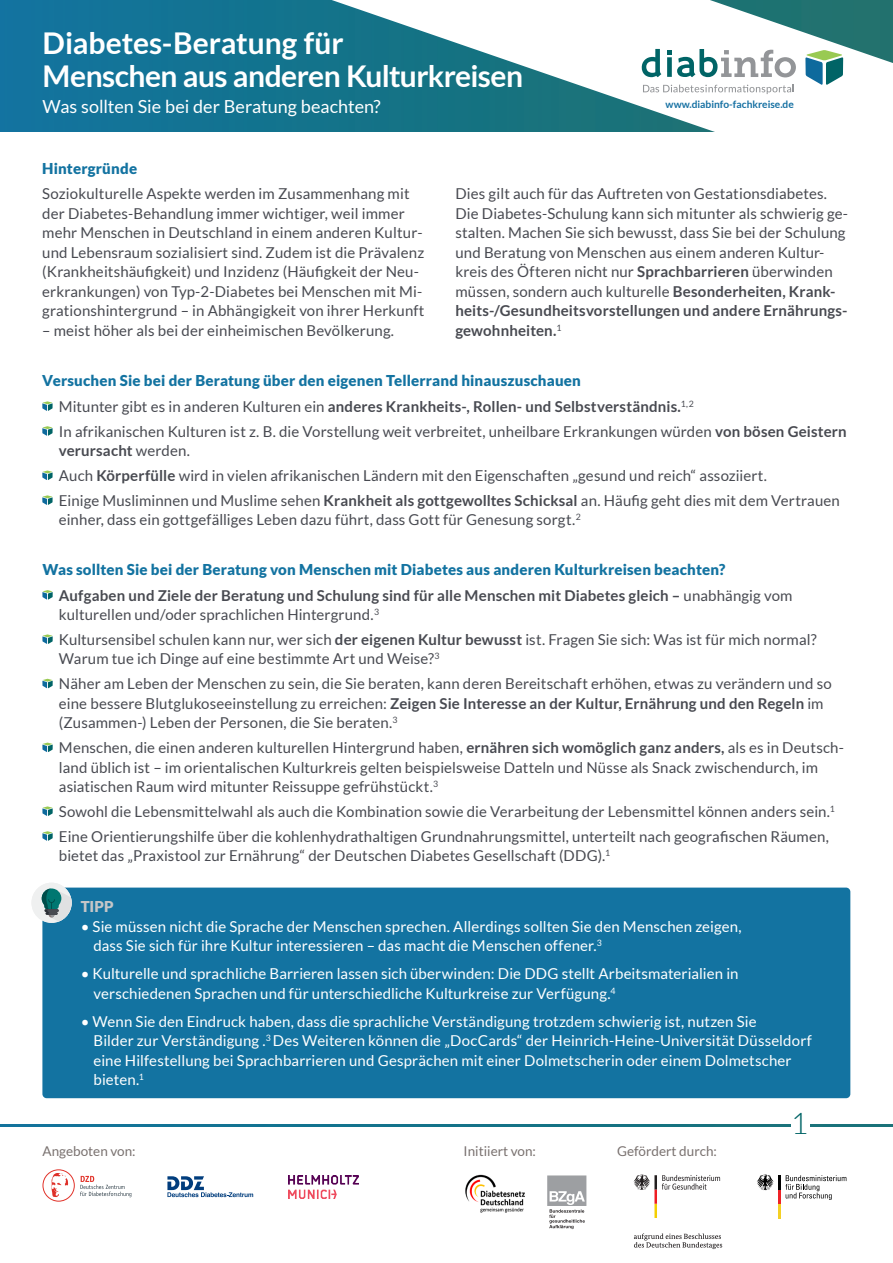
<style>
.page{position:relative;width:893px;height:1263px;background:#fff}
.page>*{position:absolute;margin:0;border:0;box-sizing:border-box;transform-origin:0 0}
.t1{font:700 30px/33px "Lato";letter-spacing:-.015em;color:#fff}
.t2{font:300 30px "Lato";color:#006466}
.t3{font:18px "Lato";color:#fff}
.t4{font:15px/19.5px "Lato";letter-spacing:.01em;color:#484a51}
.t5{font:15px/19.5px "Lato";letter-spacing:.01em;color:#fff}
.t6{font:900 15px/25.5px "Lato";letter-spacing:.015em;color:#1373a1}
.t7{font:900 15px "Lato";color:#c5c6c8}
.t8{font:13.5px "Lato";color:#79716f}
.t9{font:700 10.2px "Lato";color:#1570a2}
.s1{font-weight:700}
.s2{font-weight:900;color:#1373a1}
.s3{font-weight:700;color:#484a51}
.s4{font-weight:400;color:#484a51}
</style>
<div class="page">
<img style="left:0;top:1124px;width:892px;height:2px">
<img style="left:0;top:0;width:321px;height:131px">
<svg style="left:321px;top:0;width:572px;height:132px"></svg>
<svg style="left:805px;top:50px;width:38px;height:35px"></svg>
<svg style="left:642px;top:49px;width:19px;height:28px"></svg>
<svg style="left:667px;top:49px;width:129px;height:28px"></svg>
<svg style="left:643px;top:85px;width:151px;height:9px"></svg>
<svg style="left:80px;top:1176px;width:51px;height:21px"></svg>
<svg style="left:51px;top:1173px;width:17px;height:24px"></svg>
<div style="left:43px;top:1169px;width:32px;height:32px;border:1px solid #e13229;border-radius:50%"></div>
<svg style="left:167px;top:1176px;width:86px;height:21px"></svg>
<svg style="left:634px;top:1233px;width:88px;height:16px"></svg>
<svg style="left:633px;top:1174px;width:87px;height:44px"></svg>
<svg style="left:757px;top:1174px;width:89px;height:44px"></svg>
<img style="left:465px;top:1174px;width:60px;height:39px">
<img style="left:289px;top:1175px;width:69px;height:24px">
<div style="left:545px;top:1174px;width:43px;height:58px;background:linear-gradient(to right,#fff,#fff)"></div>
<svg style="left:547px;top:1175px;width:39px;height:54px"></svg>
<svg style="left:42px;top:401px;width:11px;height:10px"></svg>
<svg style="left:42px;top:426px;width:11px;height:10px"></svg>
<svg style="left:42px;top:471px;width:11px;height:9px"></svg>
<svg style="left:42px;top:495px;width:11px;height:10px"></svg>
<div style="left:42px;top:887px;width:808px;height:211px;background:#1373a1;border-radius:4px"></div>
<div style="left:32px;top:883px;width:40px;height:40px;background:#eff0f0;border-radius:50%"></div>
<svg style="left:42px;top:888px;width:30px;height:33px"></svg>
<svg style="left:42px;top:590px;width:11px;height:10px"></svg>
<svg style="left:42px;top:634px;width:11px;height:10px"></svg>
<svg style="left:42px;top:679px;width:11px;height:9px"></svg>
<svg style="left:42px;top:743px;width:11px;height:9px"></svg>
<svg style="left:42px;top:806px;width:11px;height:10px"></svg>
<svg style="left:42px;top:831px;width:11px;height:10px"></svg>
<div style="left:791px;top:1110px;width:18px;height:30px;background:#fff"></div>
<h1 class="t1" style="left:43px;top:26px;width:482px">Diabetes-Beratung für<br>Menschen aus anderen Kulturkreisen</h1>
<p class="t3" style="left:43px;top:96px;width:340px">Was sollten Sie bei der Beratung beachten?</p>
<p class="t9" style="left:666px;top:98px;width:130px">www.diabinfo-fachkreise.de</p>
<p class="t6" style="left:42px;top:155px;width:96px">Hintergründe</p>
<p class="t4" style="left:42px;top:184px;width:384px">Soziokulturelle Aspekte werden im Zusammenhang mit der Diabetes-Behandlung immer wichtiger, weil immer mehr Menschen in Deutschland in einem anderen Kultur&shy;und Lebensraum sozialisiert sind. Zudem ist die Prävalenz (Krankheitshäufigkeit) und Inzidenz (Häufigkeit der Neu&shy;erkrankungen) von Typ-2-Diabetes bei Menschen mit Mi&shy;grationshintergrund – in Abhängigkeit von ihrer Herkunft</p>
<p class="t4" style="left:42px;top:320px;width:353px">– meist höher als bei der einheimischen Bevölkerung.</p>
<p class="t4" style="left:455px;top:184px;width:394px">Dies gilt auch für das Auftreten von Gestationsdiabetes.<br>Die Diabetes-Schulung kann sich mitunter als schwierig ge&shy;stalten. Machen Sie sich bewusst, dass Sie bei der Schulung und Beratung von Menschen aus einem anderen Kultur&shy;kreis des Öfteren nicht nur <span class="s1">Sprachbarrieren</span> überwinden müssen, sondern auch kulturelle <span class="s1">Besonderheiten, Krank&shy;heits-/Gesundheitsvorstellungen und andere Ernährungs&shy;gewohnheiten.</span><sup>1</sup></p>
<p class="t4" style="left:59px;top:368px;width:789px;line-height:25.2px;text-indent:-17px"><span class="s2">Versuchen Sie bei der Beratung über den eigenen Tellerrand hinauszuschauen<br></span>Mitunter gibt es in anderen Kulturen ein <span class="s1">anderes Krankheits-, Rollen- und Selbstverständnis.</span><sup>1,2<br></sup>In afrikanischen Kulturen ist z. B. die Vorstellung weit verbreitet, unheilbare Erkrankungen würden <span class="s1">von bösen Geistern</span></p>
<p class="t4" style="left:59px;top:438px;width:782px;line-height:24.9px"><span class="s1">verursacht</span> werden.<br>Auch <span class="s1">Körperfülle</span> wird in vielen afrikanischen Ländern mit den Eigenschaften „gesund und reich“ assoziiert.<br>Einige Musliminnen und Muslime sehen <span class="s1">Krankheit als gottgewolltes Schicksal</span> an. Häufig geht dies mit dem Vertrauen</p>
<p class="t4" style="left:59px;top:510px;width:524px">einher, dass ein gottgefälliges Leben dazu führt, dass Gott für Genesung sorgt.<sup>2</sup></p>
<p class="t6" style="left:59px;top:556px;width:735px;text-indent:-17px">Was sollten Sie bei der Beratung von Menschen mit Diabetes aus anderen Kulturkreisen beachten?<br><span class="s3">Aufgaben und Ziele der Beratung und Schulung sind für alle Menschen mit Diabetes gleich –</span> <span class="s4">unabhängig vom</span></p>
<p class="t4" style="left:59px;top:602px;width:759px;line-height:24.9px">kulturellen und/oder sprachlichen Hintergrund.<sup>3<br></sup>Kultursensibel schulen kann nur, wer sich <span class="s1">der eigenen Kultur bewusst</span> ist. Fragen Sie sich: Was ist für mich normal?</p>
<p class="t4" style="left:59px;top:646px;width:774px;line-height:24.9px">Warum tue ich Dinge auf eine bestimmte Art und Weise?<sup>3<br></sup>Näher am Leben der Menschen zu sein, die Sie beraten, kann deren Bereitschaft erhöhen, etwas zu verändern und so</p>
<p class="t4" style="left:59px;top:693px;width:766px">eine bessere Blutglukoseeinstellung zu erreichen: <span class="s1">Zeigen Sie Interesse an der Kultur, Ernährung und den Regeln</span> im (Zusammen-) Leben der Personen, die Sie beraten.<sup>3</sup></p>
<p class="t4" style="left:59px;top:738px;width:786px">Menschen, die einen anderen kulturellen Hintergrund haben, <span class="s1">ernähren sich womöglich ganz anders,</span> als es in Deutsch&shy;land üblich ist – im orientalischen Kulturkreis gelten beispielsweise Datteln und Nüsse als Snack zwischendurch, im asiatischen Raum wird mitunter Reissuppe gefrühstückt.<sup>3</sup></p>
<p class="t4" style="left:59px;top:799px;width:777px;line-height:24.9px">Sowohl die Lebensmittelwahl als auch die Kombination sowie die Verarbeitung der Lebensmittel können anders sein.<sup>1<br></sup>Eine Orientierungshilfe über die kohlenhydrathaltigen Grundnahrungsmittel, unterteilt nach geografischen Räumen,</p>
<p class="t4" style="left:59px;top:846px;width:553px">bietet das „Praxistool zur Ernährung“ der Deutschen Diabetes Gesellschaft (DDG).<sup>1</sup></p>
<p class="t7" style="left:81px;top:898px;width:35px">TIPP</p>
<p class="t5" style="left:94px;top:917px;width:650px;text-indent:-13px">• Sie müssen nicht die Sprache der Menschen sprechen. Allerdings sollten Sie den Menschen zeigen, dass Sie sich für ihre Kultur interessieren – das macht die Menschen offener.<sup>3</sup></p>
<p class="t5" style="left:94px;top:964px;width:646px;text-indent:-13px">• Kulturelle und sprachliche Barrieren lassen sich überwinden: Die DDG stellt Arbeitsmaterialien in verschiedenen Sprachen und für unterschiedliche Kulturkreise zur Verfügung.<sup>4</sup></p>
<p class="t5" style="left:94px;top:1012px;width:720px;text-indent:-13px">• Wenn Sie den Eindruck haben, dass die sprachliche Verständigung trotzdem schwierig ist, nutzen Sie<br>Bilder zur Verständigung .<sup>3</sup> Des Weiteren können die „DocCards“ der Heinrich-Heine-Universität Düsseldorf eine Hilfestellung bei Sprachbarrieren und Gesprächen mit einer Dolmetscherin oder einem Dolmetscher bieten.<sup>1</sup></p>
<p class="t8" style="left:43px;top:1144px;width:95px">Angeboten von:</p>
<p class="t8" style="left:464px;top:1144px;width:74px">Initiiert von:</p>
<p class="t8" style="left:617px;top:1144px;width:101px">Gefördert durch:</p>
<h1 class="t2" style="left:791px;top:1107px;width:19px">1</h1>
</div>
